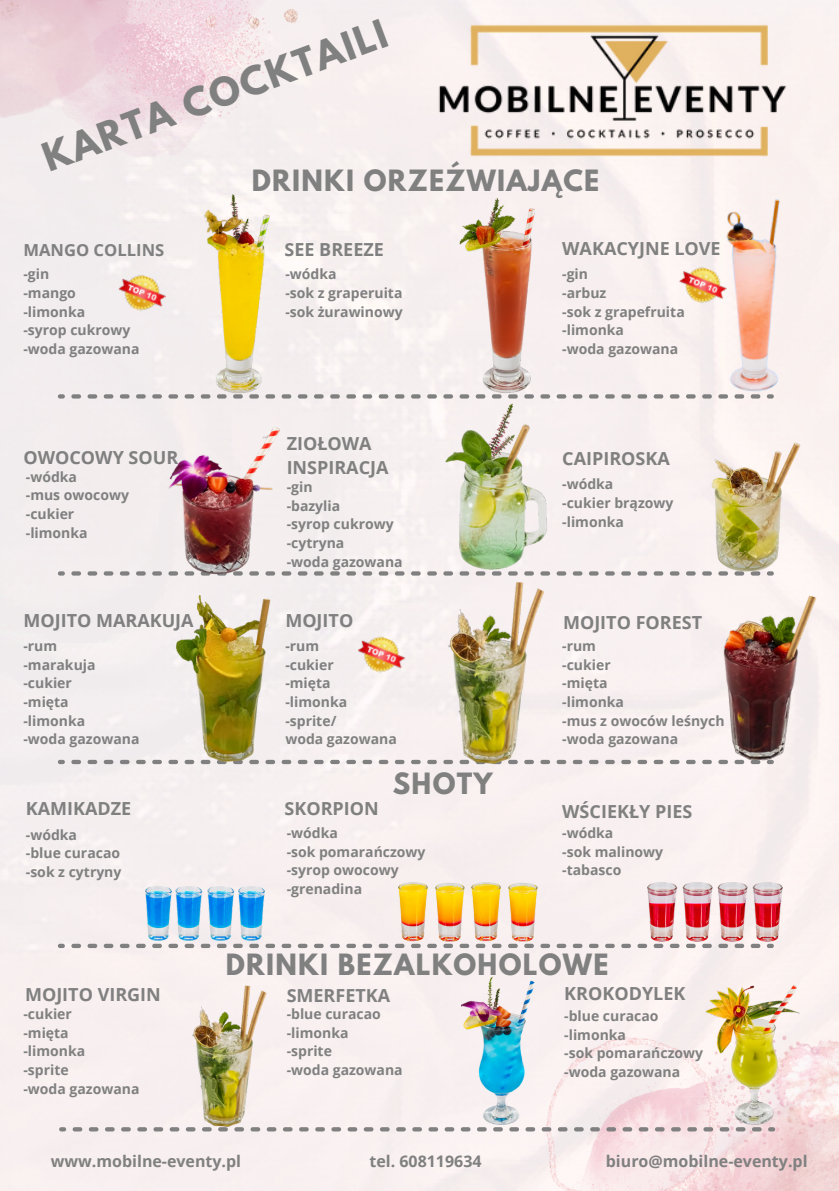
<style>
.page{position:relative;width:839px;height:1191px;background:#fff}
.page>*{position:absolute;margin:0;border:0;box-sizing:border-box;transform-origin:0 0}
.t1{font:700 35px "League Spartan";color:#808080}
.t2{font:700 26px "League Spartan";letter-spacing:.05em;color:#808080}
.t3{font:700 18px "Open Sans";color:#808080}
.t4{font:700 16.6px "Open Sans";color:#808080}
.t5{font:700 16px "Open Sans";color:#808080}
.t6{font:700 14px "Open Sans";color:#808080}
</style>
<div class="page">
<div style="left:0;top:0;width:838px;height:1191px;background:#f7eff0"></div>
<img style="left:0;top:0;width:297px;height:158px">
<img style="left:541px;top:1035px;width:297px;height:156px">
<svg style="left:58px;top:394px;width:715px;height:5px"></svg>
<svg style="left:58px;top:760px;width:715px;height:4px"></svg>
<svg style="left:59px;top:1127px;width:716px;height:4px"></svg>
<svg style="left:58px;top:571px;width:662px;height:5px"></svg>
<img style="left:707px;top:440px;width:96px;height:133px">
<img style="left:457px;top:199px;width:77px;height:198px">
<img style="left:201px;top:194px;width:68px;height:201px">
<img style="left:165px;top:423px;width:119px;height:155px">
<img style="left:715px;top:191px;width:78px;height:205px">
<img style="left:442px;top:400px;width:106px;height:172px">
<img style="left:145px;top:887px;width:119px;height:54px">
<img style="left:647px;top:883px;width:135px;height:58px">
<img style="left:398px;top:883px;width:139px;height:58px">
<img style="left:448px;top:580px;width:99px;height:184px">
<img style="left:720px;top:572px;width:108px;height:190px">
<img style="left:425px;top:14px;width:368px;height:149px">
<img style="left:173px;top:595px;width:98px;height:170px">
<svg style="left:58px;top:944px;width:715px;height:4px"></svg>
<img style="left:462px;top:964px;width:76px;height:161px">
<img style="left:703px;top:984px;width:99px;height:144px">
<img style="left:192px;top:984px;width:77px;height:143px">
<img style="left:674px;top:261px;width:56px;height:49px">
<img style="left:353px;top:630px;width:56px;height:50px">
<img style="left:114px;top:269px;width:56px;height:49px">
<p class="t1" style="left:38px;top:141px;width:365px;rotate:-20deg">KARTA COCKTAILI</p>
<p class="t2" style="left:252px;top:167px;width:349px">DRINKI ORZEŹWIAJĄCE</p>
<p class="t4" style="left:23px;top:238px;width:142px">MANGO COLLINS</p>
<p class="t6" style="left:23px;top:264px;width:27px">-gin</p>
<p class="t6" style="left:23px;top:283px;width:54px">-mango</p>
<p class="t6" style="left:23px;top:302px;width:63px">-limonka</p>
<p class="t6" style="left:23px;top:320px;width:108px">-syrop cukrowy</p>
<p class="t6" style="left:23px;top:339px;width:117px">-woda gazowana</p>
<p class="t3" style="left:23px;top:444px;width:156px">OWOCOWY SOUR</p>
<p class="t6" style="left:26px;top:467px;width:53px">-wódka</p>
<p class="t6" style="left:26px;top:486px;width:105px">-mus owocowy</p>
<p class="t6" style="left:26px;top:504px;width:50px">-cukier</p>
<p class="t6" style="left:26px;top:523px;width:63px">-limonka</p>
<p class="t3" style="left:23px;top:607px;width:172px">MOJITO MARAKUJA</p>
<p class="t6" style="left:23px;top:636px;width:35px">-rum</p>
<p class="t6" style="left:23px;top:655px;width:74px">-marakuja</p>
<p class="t6" style="left:23px;top:674px;width:50px">-cukier</p>
<p class="t6" style="left:23px;top:692px;width:47px">-mięta</p>
<p class="t6" style="left:23px;top:711px;width:63px">-limonka</p>
<p class="t6" style="left:23px;top:730px;width:117px">-woda gazowana</p>
<p class="t3" style="left:284px;top:237px;width:101px">SEE BREEZE</p>
<p class="t6" style="left:285px;top:264px;width:53px">-wódka</p>
<p class="t6" style="left:285px;top:283px;width:119px">-sok z graperuita</p>
<p class="t6" style="left:285px;top:302px;width:119px">-sok żurawinowy</p>
<p class="t3" style="left:287px;top:431px;width:86px">ZIOŁOWA</p>
<p class="t3" style="left:287px;top:455px;width:103px">INSPIRACJA</p>
<p class="t6" style="left:287px;top:477px;width:27px">-gin</p>
<p class="t6" style="left:287px;top:496px;width:55px">-bazylia</p>
<p class="t6" style="left:287px;top:515px;width:108px">-syrop cukrowy</p>
<p class="t6" style="left:287px;top:533px;width:59px">-cytryna</p>
<p class="t6" style="left:287px;top:552px;width:117px">-woda gazowana</p>
<p class="t3" style="left:562px;top:236px;width:160px">WAKACYJNE LOVE</p>
<p class="t6" style="left:562px;top:264px;width:27px">-gin</p>
<p class="t6" style="left:562px;top:283px;width:46px">-arbuz</p>
<p class="t6" style="left:562px;top:302px;width:124px">-sok z grapefruita</p>
<p class="t6" style="left:562px;top:320px;width:63px">-limonka</p>
<p class="t6" style="left:562px;top:339px;width:117px">-woda gazowana</p>
<p class="t3" style="left:562px;top:446px;width:109px">CAIPIROSKA</p>
<p class="t6" style="left:562px;top:474px;width:53px">-wódka</p>
<p class="t6" style="left:562px;top:493px;width:113px">-cukier brązowy</p>
<p class="t6" style="left:562px;top:512px;width:63px">-limonka</p>
<p class="t3" style="left:285px;top:607px;width:69px">MOJITO</p>
<p class="t3" style="left:563px;top:610px;width:141px">MOJITO FOREST</p>
<p class="t6" style="left:285px;top:636px;width:35px">-rum</p>
<p class="t6" style="left:285px;top:655px;width:50px">-cukier</p>
<p class="t6" style="left:285px;top:674px;width:47px">-mięta</p>
<p class="t6" style="left:285px;top:692px;width:63px">-limonka</p>
<p class="t6" style="left:285px;top:711px;width:53px">-sprite/</p>
<p class="t6" style="left:285px;top:730px;width:113px">woda gazowana</p>
<p class="t2" style="left:393px;top:770px;width:101px">SHOTY</p>
<p class="t6" style="left:562px;top:636px;width:35px">-rum</p>
<p class="t6" style="left:562px;top:655px;width:50px">-cukier</p>
<p class="t6" style="left:562px;top:674px;width:47px">-mięta</p>
<p class="t6" style="left:562px;top:692px;width:63px">-limonka</p>
<p class="t6" style="left:562px;top:711px;width:164px">-mus z owoców leśnych</p>
<p class="t6" style="left:562px;top:730px;width:117px">-woda gazowana</p>
<p class="t3" style="left:26px;top:796px;width:107px">KAMIKADZE</p>
<p class="t3" style="left:284px;top:796px;width:96px">SKORPION</p>
<p class="t3" style="left:562px;top:799px;width:132px">WŚCIEKŁY PIES</p>
<p class="t6" style="left:26px;top:825px;width:53px">-wódka</p>
<p class="t6" style="left:26px;top:843px;width:96px">-blue curacao</p>
<p class="t6" style="left:26px;top:862px;width:97px">-sok z cytryny</p>
<p class="t6" style="left:287px;top:823px;width:53px">-wódka</p>
<p class="t6" style="left:287px;top:842px;width:140px">-sok pomarańczowy</p>
<p class="t6" style="left:287px;top:860px;width:113px">-syrop owocowy</p>
<p class="t6" style="left:287px;top:879px;width:77px">-grenadina</p>
<p class="t6" style="left:562px;top:823px;width:53px">-wódka</p>
<p class="t6" style="left:562px;top:842px;width:102px">-sok malinowy</p>
<p class="t6" style="left:562px;top:860px;width:61px">-tabasco</p>
<p class="t2" style="left:226px;top:951px;width:384px">DRINKI BEZALKOHOLOWE</p>
<p class="t3" style="left:25px;top:981px;width:137px">MOJITO VIRGIN</p>
<p class="t3" style="left:287px;top:983px;width:105px">SMERFETKA</p>
<p class="t3" style="left:564px;top:981px;width:123px">KROKODYLEK</p>
<p class="t6" style="left:23px;top:1004px;width:50px">-cukier</p>
<p class="t6" style="left:23px;top:1023px;width:47px">-mięta</p>
<p class="t6" style="left:23px;top:1041px;width:63px">-limonka</p>
<p class="t6" style="left:23px;top:1060px;width:47px">-sprite</p>
<p class="t6" style="left:23px;top:1079px;width:117px">-woda gazowana</p>
<p class="t6" style="left:287px;top:1004px;width:96px">-blue curacao</p>
<p class="t6" style="left:287px;top:1023px;width:63px">-limonka</p>
<p class="t6" style="left:287px;top:1041px;width:47px">-sprite</p>
<p class="t6" style="left:287px;top:1060px;width:117px">-woda gazowana</p>
<p class="t6" style="left:564px;top:1006px;width:96px">-blue curacao</p>
<p class="t6" style="left:564px;top:1025px;width:63px">-limonka</p>
<p class="t6" style="left:564px;top:1043px;width:140px">-sok pomarańczowy</p>
<p class="t6" style="left:564px;top:1062px;width:117px">-woda gazowana</p>
<p class="t5" style="left:51px;top:1150px;width:192px">www.mobilne-eventy.pl</p>
<p class="t5" style="left:369px;top:1150px;width:114px">tel. 608119634</p>
<p class="t5" style="left:605px;top:1150px;width:203px">biuro@mobilne-eventy.pl</p>
</div>
